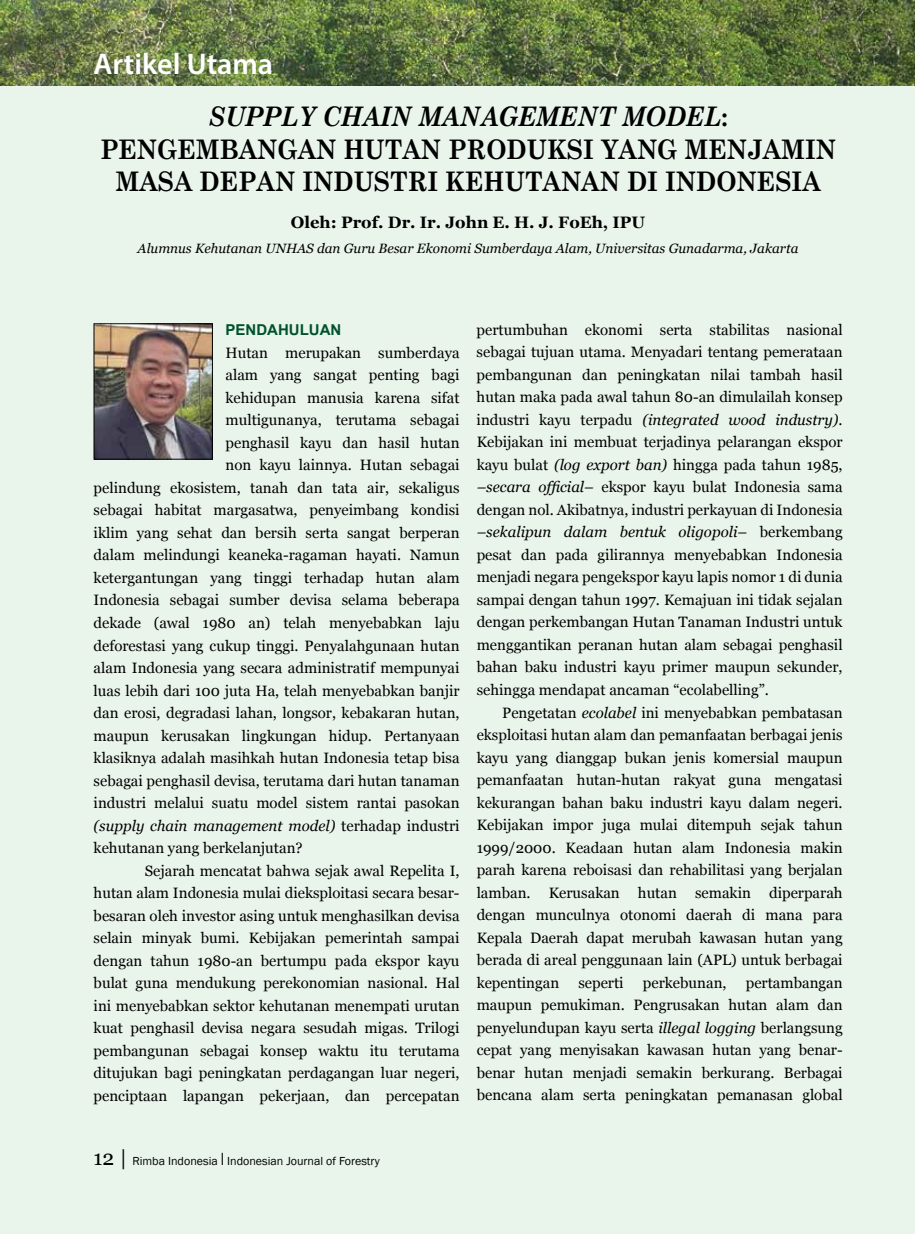
<style>
.page{position:relative;width:915px;height:1234px;background:#fff}
.page>*{position:absolute;margin:0;border:0;box-sizing:border-box;transform-origin:0 0}
.t1{font:600 30px "Myriad Pro";color:#fff}
.t2{font:700 27px/32.4px "Century Schoolbook";color:#000;text-align:center;scale:.9 1}
.t3{font:700 16.5px "Georgia";color:#000}
.t4{font:15px/22.5px "Georgia";color:#000;text-align:justify}
.t5{font:italic 15px "Georgia";color:#000}
.t6{font:700 15px "Arial";color:#00522c}
.t7{font:italic 13.5px "Georgia";color:#000}
.t8{font:12px "Franklin Gothic";color:#000}
.s1{font-style:italic}
.s2{font-style:normal}
.s3{font-family:"Georgia";font-size:21px}
.s4{font-size:18px}
</style>
<div class="page">
<div style="left:0;top:0;width:914px;height:1233px;background:#e9f4eb"></div>
<hr style="left:914px;top:0;width:1px;height:1233px;background:#e9f4eb">
<img style="left:96px;top:325px;width:115px;height:132px">
<div style="left:94px;top:323px;width:119px;height:136px;border:1px solid #000"></div>
<img style="left:914px;top:0;width:1px;height:85px">
<img style="left:0;top:0;width:914px;height:85px">
<h1 class="t1" style="left:94px;top:44px;width:181px">Artikel Utama</h1>
<h2 class="t2" style="left:100px;top:100px;width:819px"><span class="s1">SUPPLY CHAIN MANAGEMENT MODEL</span>:<br>PENGEMBANGAN HUTAN PRODUKSI YANG MENJAMIN<br>MASA DEPAN INDUSTRI KEHUTANAN DI INDONESIA</h2>
<p class="t3" style="left:291px;top:213px;width:355px">Oleh: Prof. Dr. Ir. John E. H. J. FoEh, IPU</p>
<p class="t7" style="left:138px;top:240px;width:662px">Alumnus Kehutanan UNHAS dan Guru Besar Ekonomi Sumberdaya Alam, Universitas Gunadarma, Jakarta</p>
<p class="t6" style="left:225px;top:321px;width:117px">PENDAHULUAN</p>
<p class="t4" style="left:225px;top:341px;width:235px">Hutan merupakan sumberdaya</p>
<p class="t4" style="left:225px;top:364px;width:235px">alam yang sangat penting bagi</p>
<p class="t4" style="left:225px;top:386px;width:235px">kehidupan manusia karena sifat</p>
<p class="t4" style="left:225px;top:409px;width:235px">multigunanya, terutama sebagai</p>
<p class="t4" style="left:225px;top:431px;width:235px">penghasil kayu dan hasil hutan</p>
<p class="t4" style="left:225px;top:454px;width:235px">non kayu lainnya. Hutan sebagai</p>
<p class="t4" style="left:94px;top:476px;width:367px">pelindung ekosistem, tanah dan tata air, sekaligus</p>
<p class="t4" style="left:94px;top:499px;width:367px">sebagai habitat margasatwa, penyeimbang kondisi</p>
<p class="t4" style="left:94px;top:521px;width:367px">iklim yang sehat dan bersih serta sangat berperan</p>
<p class="t4" style="left:94px;top:544px;width:367px">dalam melindungi keaneka-ragaman hayati. Namun</p>
<p class="t4" style="left:94px;top:566px;width:367px">ketergantungan yang tinggi terhadap hutan alam</p>
<p class="t4" style="left:94px;top:589px;width:367px">Indonesia sebagai sumber devisa selama beberapa</p>
<p class="t4" style="left:94px;top:611px;width:367px">dekade (awal 1980 an) telah menyebabkan laju</p>
<p class="t4" style="left:94px;top:634px;width:367px">deforestasi yang cukup tinggi. Penyalahgunaan hutan</p>
<p class="t4" style="left:94px;top:656px;width:367px">alam Indonesia yang secara administratif mempunyai</p>
<p class="t4" style="left:94px;top:679px;width:367px">luas lebih dari 100 juta Ha, telah menyebabkan banjir</p>
<p class="t4" style="left:94px;top:701px;width:367px">dan erosi, degradasi lahan, longsor, kebakaran hutan,</p>
<p class="t4" style="left:94px;top:724px;width:367px">maupun kerusakan lingkungan hidup. Pertanyaan</p>
<p class="t4" style="left:94px;top:746px;width:367px">klasiknya adalah masihkah hutan Indonesia tetap bisa</p>
<p class="t4" style="left:94px;top:769px;width:367px">sebagai penghasil devisa, terutama dari hutan tanaman</p>
<p class="t4" style="left:94px;top:791px;width:367px">industri melalui suatu model sistem rantai pasokan</p>
<p class="t5" style="left:94px;top:816px;width:367px">(supply chain management model) <span class="s2">terhadap industri</span></p>
<p class="t4" style="left:94px;top:836px;width:210px">kehutanan yang berkelanjutan?</p>
<p class="t4" style="left:145px;top:859px;width:316px">Sejarah mencatat bahwa sejak awal Repelita I,</p>
<p class="t4" style="left:94px;top:881px;width:367px">hutan alam Indonesia mulai dieksploitasi secara besar-</p>
<p class="t4" style="left:94px;top:904px;width:367px">besaran oleh investor asing untuk menghasilkan devisa</p>
<p class="t4" style="left:94px;top:926px;width:367px">selain minyak bumi. Kebijakan pemerintah sampai</p>
<p class="t4" style="left:94px;top:949px;width:367px">dengan tahun 1980-an bertumpu pada ekspor kayu</p>
<p class="t4" style="left:94px;top:971px;width:367px">bulat guna mendukung perekonomian nasional. Hal</p>
<p class="t4" style="left:94px;top:994px;width:367px">ini menyebabkan sektor kehutanan menempati urutan</p>
<p class="t4" style="left:94px;top:1016px;width:367px">kuat penghasil devisa negara sesudah migas. Trilogi</p>
<p class="t4" style="left:94px;top:1039px;width:367px">pembangunan sebagai konsep waktu itu terutama</p>
<p class="t4" style="left:94px;top:1061px;width:367px">ditujukan bagi peningkatan perdagangan luar negeri,</p>
<p class="t4" style="left:94px;top:1084px;width:367px">penciptaan lapangan pekerjaan, dan percepatan</p>
<p class="t4" style="left:476px;top:318px;width:367px">pertumbuhan ekonomi serta stabilitas nasional sebagai tujuan utama. Menyadari tentang pemerataan pembangunan dan peningkatan nilai tambah hasil hutan maka pada awal tahun 80-an dimulailah konsep industri kayu terpadu <span class="s1">(integrated wood industry)</span>.<br>Kebijakan ini membuat terjadinya pelarangan ekspor kayu bulat <span class="s1">(log export ban)</span> hingga pada tahun 1985, <span class="s1">–secara official–</span> ekspor kayu bulat Indonesia sama dengan nol. Akibatnya, industri perkayuan di Indonesia <span class="s1">–sekalipun dalam bentuk oligopoli–</span> berkembang pesat dan pada gilirannya menyebabkan Indonesia menjadi negara pengekspor kayu lapis nomor 1 di dunia sampai dengan tahun 1997. Kemajuan ini tidak sejalan dengan perkembangan Hutan Tanaman Industri untuk menggantikan peranan hutan alam sebagai penghasil bahan baku industri kayu primer maupun sekunder, sehingga mendapat ancaman “ecolabelling”.</p>
<p class="t4" style="left:476px;top:701px;width:367px;text-indent:26px">Pengetatan <span class="s1">ecolabel</span> ini menyebabkan pembatasan eksploitasi hutan alam dan pemanfaatan berbagai jenis kayu yang dianggap bukan jenis komersial maupun pemanfaatan hutan-hutan rakyat guna mengatasi kekurangan bahan baku industri kayu dalam negeri.<br>Kebijakan impor juga mulai ditempuh sejak tahun 1999/2000. Keadaan hutan alam Indonesia makin parah karena reboisasi dan rehabilitasi yang berjalan lamban. Kerusakan hutan semakin diperparah dengan munculnya otonomi daerah di mana para Kepala Daerah dapat merubah kawasan hutan yang berada di areal penggunaan lain (APL) untuk berbagai kepentingan</p>
<p class="t4" style="left:476px;top:971px;width:367px;text-indent:269px">pertambangan maupun pemukiman. Pengrusakan hutan alam dan penyelundupan kayu serta <span class="s1">illegal logging</span> berlangsung cepat yang menyisakan kawasan hutan yang benar&shy;benar hutan menjadi semakin berkurang. Berbagai bencana alam serta peningkatan pemanasan global</p>
<p class="t4" style="left:578px;top:971px;width:47px">seperti</p>
<p class="t4" style="left:642px;top:971px;width:85px">perkebunan,</p>
<p class="t8" style="left:94px;top:1153px;width:288px"><span class="s3">12 |</span> Rimba Indonesia <span class="s4">I</span> Indonesian Journal of Forestry</p>
</div>
